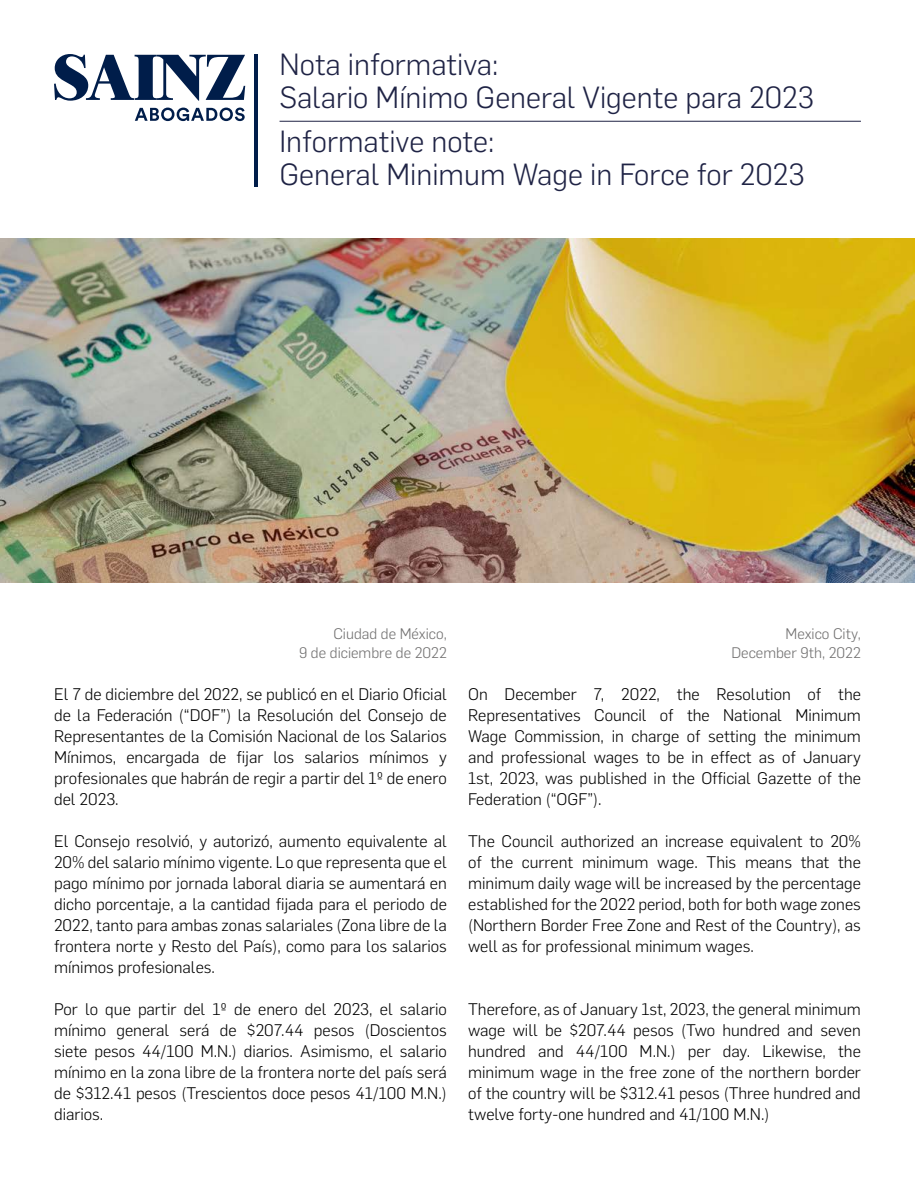
<style>
.page{position:relative;width:915px;height:1187px;background:#fff}
.page>*{position:absolute;margin:0;border:0;box-sizing:border-box;transform-origin:0 0}
.t1{font:300 30px/33px "Flama";color:#1f2345}
.t2{font:300 16.5px/21px "Flama";color:#000;text-align:justify}
.t3{font:300 15px/19.5px "Flama";color:#706f6f;text-align:right}
</style>
<div class="page">
<hr style="left:279px;top:121px;width:581px;height:1px;background:#1f2345">
<hr style="left:254px;top:55px;width:4px;height:132px;background:#001d4a">
<svg style="left:54px;top:54px;width:191px;height:47px"></svg>
<svg style="left:135px;top:108px;width:109px;height:13px"></svg>
<img style="left:0;top:238px;width:914px;height:345px">
<h1 class="t1" style="left:279px;top:46px;width:535px">Nota informativa:<br>Salario Mínimo General Vigente para 2023</h1>
<h1 class="t1" style="left:279px;top:123px;width:526px">Informative note:<br>General Minimum Wage in Force for 2023</h1>
<p class="t3" style="left:299px;top:622px;width:149px">Ciudad de México,<br>9 de diciembre de 2022</p>
<p class="t2" style="left:54px;top:682px;width:394px">El 7 de diciembre del 2022, se publicó en el Diario Oficial de la Federación (“DOF”) la Resolución del Consejo de Representantes de la Comisión Nacional de los Salarios Mínimos, encargada de fijar los salarios mínimos y profesionales que habrán de regir a partir del 1º de enero del 2023.</p>
<p class="t2" style="left:54px;top:829px;width:394px">El Consejo resolvió, y autorizó, aumento equivalente al 20% del salario mínimo vigente. Lo que representa que el pago mínimo por jornada laboral diaria se aumentará en dicho porcentaje, a la cantidad fijada para el periodo de 2022, tanto para ambas zonas salariales (Zona libre de la frontera norte y Resto del País), como para los salarios mínimos profesionales.</p>
<p class="t2" style="left:54px;top:998px;width:394px">Por lo que partir del 1º de enero del 2023, el salario mínimo general será de $207.44 pesos (Doscientos siete pesos 44/100 M.N.) diarios. Asimismo, el salario mínimo en la zona libre de la frontera norte del país será de $312.41 pesos (Trescientos doce pesos 41/100 M.N.) diarios.</p>
<p class="t3" style="left:731px;top:622px;width:131px">Mexico City,<br>December 9th, 2022</p>
<p class="t2" style="left:468px;top:682px;width:394px">On December 7, 2022, the Resolution of the Representatives Council of the National Minimum Wage Commission, in charge of setting the minimum and professional wages to be in effect as of January 1st, 2023, was published in the Official Gazette of the Federation (“OGF”).</p>
<p class="t2" style="left:468px;top:829px;width:394px">The Council authorized an increase equivalent to 20% of the current minimum wage. This means that the minimum daily wage will be increased by the percentage established for the 2022 period, both for both wage zones (Northern Border Free Zone and Rest of the Country), as well as for professional minimum wages.</p>
<p class="t2" style="left:468px;top:998px;width:394px">Therefore, as of January 1st, 2023, the general minimum wage will be $207.44 pesos (Two hundred and seven hundred and 44/100 M.N.) per day. Likewise, the minimum wage in the free zone of the northern border of the country will be $312.41 pesos (Three hundred and twelve forty-one hundred and 41/100 M.N.)</p>
</div>
